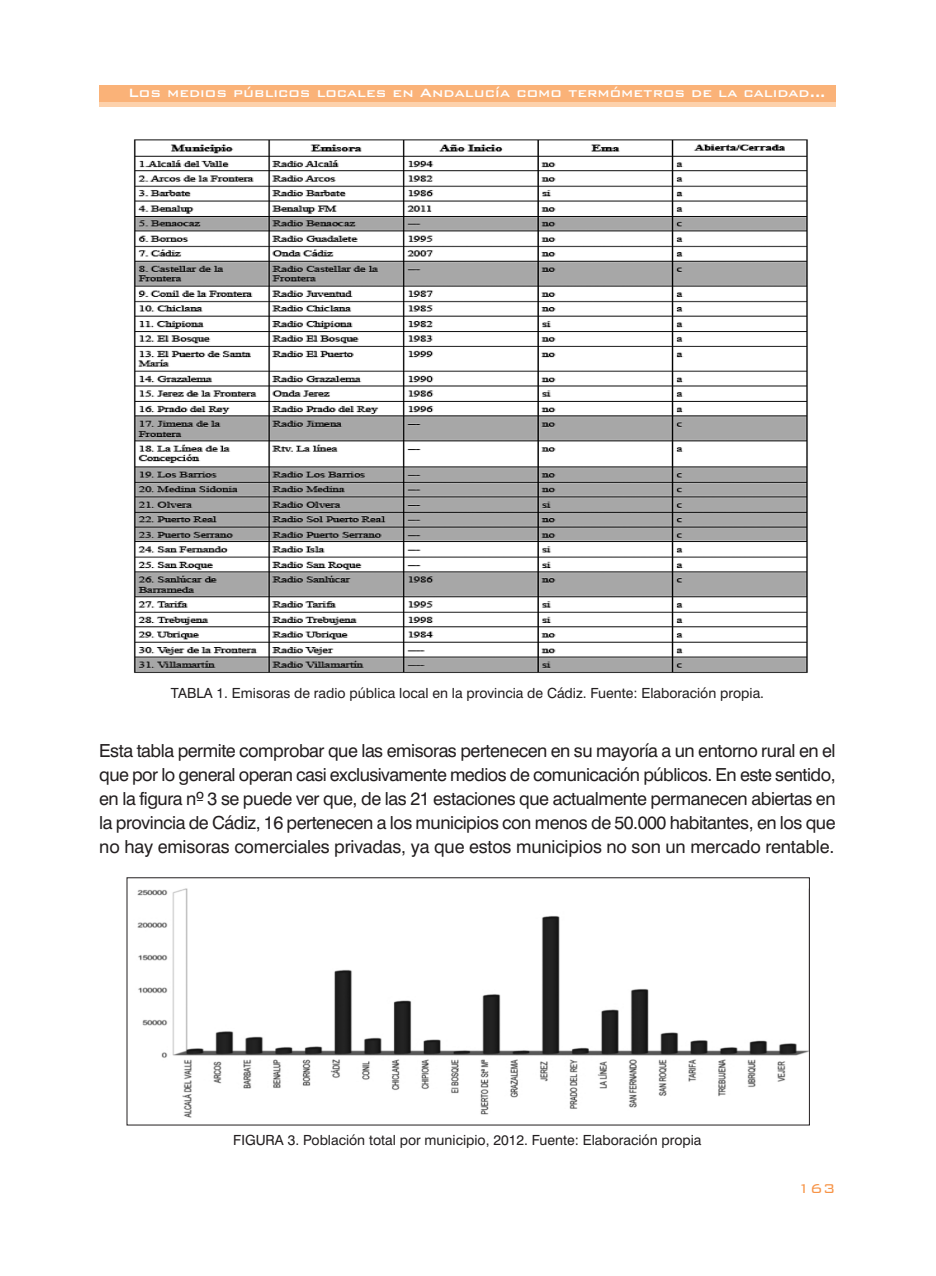
<style>
.page{position:relative;width:936px;height:1276px;background:#fff}
.page>*{position:absolute;margin:0;border:0;box-sizing:border-box;transform-origin:0 0}
.t1{font:18px/24px "Swiss 721 BT";letter-spacing:-.01em;color:#231f20;text-align:justify}
.t2{font:300 17px "Bank Gothic";color:#f79447}
.t3{font:500 16px "Bank Gothic BT";color:#fff}
.t4{font:14px "Swiss 721 BT";color:#231f20}
</style>
<div class="page">
<div style="left:99px;top:85px;width:736px;height:17px;background:#fab278"></div>
<hr style="left:99px;top:102px;width:736px;height:4px;background:#fdd1ab">
<img style="left:133px;top:139px;width:675px;height:534px">
<img style="left:137px;top:888px;width:670px;height:230px">
<p class="t3" style="left:128px;top:82px;width:698px">Los medios públicos locales en Andalucía como termómetros de la calidad...</p>
<p class="t4" style="left:171px;top:687px;width:594px">TABLA 1. Emisoras de radio pública local en la provincia de Cádiz. Fuente: Elaboración propia.</p>
<p class="t1" style="left:99px;top:740px;width:737px">Esta tabla permite comprobar que las emisoras pertenecen en su mayoría a un entorno rural en el que por lo general operan casi exclusivamente medios de comunicación públicos. En este sentido, en la figura nº 3 se puede ver que, de las 21 estaciones que actualmente permanecen abiertas en la provincia de Cádiz, 16 pertenecen a los municipios con menos de 50.000 habitantes, en los que no hay emisoras comerciales privadas, ya que estos municipios no son un mercado rentable.</p>
<p class="t4" style="left:233px;top:1135px;width:470px">FIGURA 3. Población total por municipio, 2012. Fuente: Elaboración propia</p>
<p class="t2" style="left:797px;top:1179px;width:40px">163</p>
</div>
